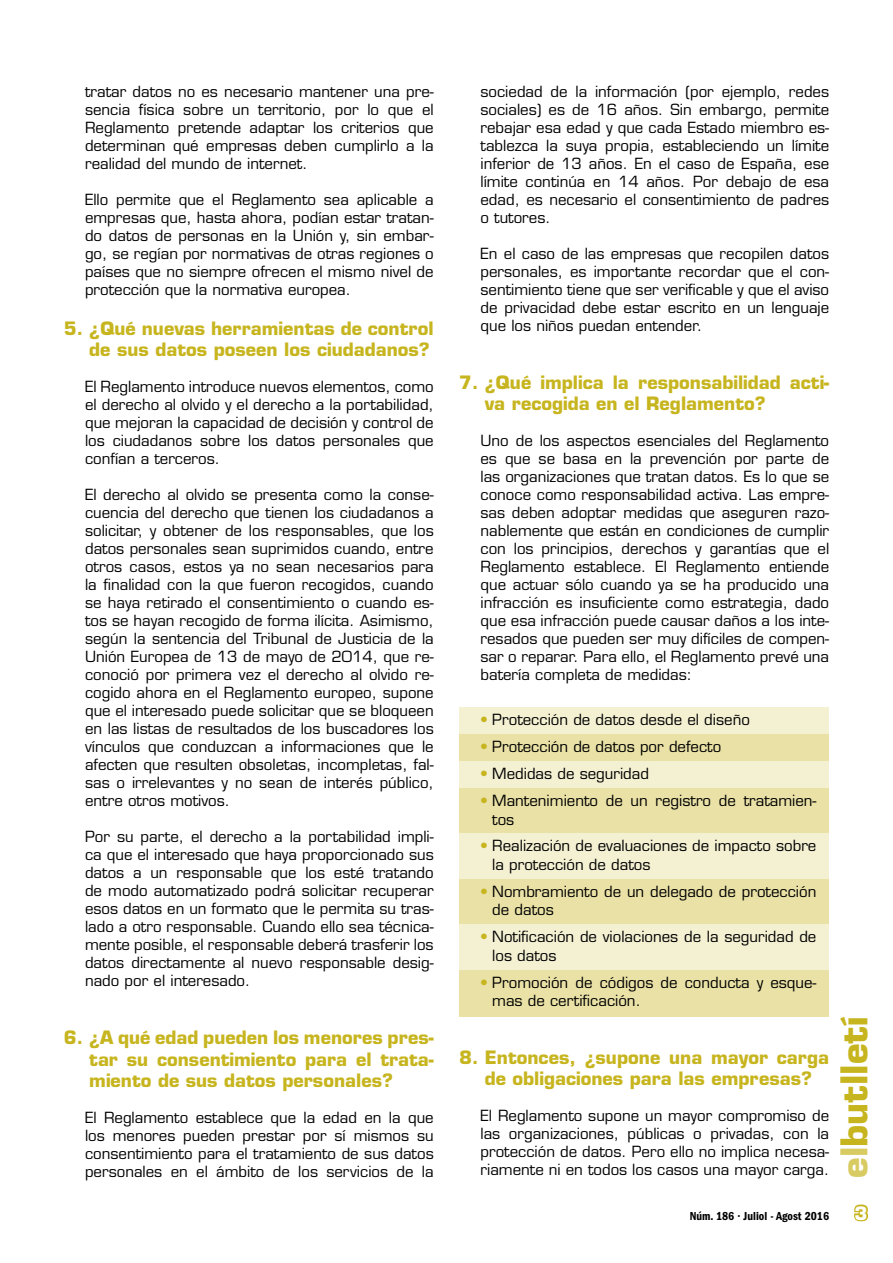
<style>
.page{position:relative;width:893px;height:1263px;background:#fff}
.page>*{position:absolute;margin:0;border:0;box-sizing:border-box;transform-origin:0 0}
.t1{font:700 36px "Eurostile";color:#c7b51f}
.t2{font:700 18px/21.6px "Eurostile";color:#c7b51f;text-align:right}
.t3{font:15px/18px "Eurostile";color:#000;text-align:justify}
.t4{font:600 condensed 12px "Franklin Gothic";color:#000}
.s1{color:#c7b51f}
.s2{color:#d8cb62}
.s3{font-weight:400;font-size:18px;color:#fff}
.s4{font-family:"Eurostile";font-weight:700;font-stretch:normal;font-size:18px;color:#fff}
</style>
<div class="page">
<svg style="left:854px;top:1204px;width:14px;height:18px"></svg>
<div style="left:459px;top:732px;width:370px;height:284px;background:#e9e1a5"></div>
<div style="left:459px;top:707px;width:370px;height:27px;background:#f4f0d2"></div>
<div style="left:459px;top:761px;width:370px;height:27px;background:#f4f0d2"></div>
<div style="left:459px;top:833px;width:370px;height:45px;background:#f4f0d2"></div>
<div style="left:459px;top:924px;width:370px;height:45px;background:#f4f0d2"></div>
<p class="t3" style="left:85px;top:83px;width:350px">tratar datos no es necesario mantener una pre&shy;sencia física sobre un territorio, por lo que el Reglamento pretende adaptar los criterios que determinan qué empresas deben cumplirlo a la realidad del mundo de internet.</p>
<p class="t3" style="left:85px;top:191px;width:350px">Ello permite que el Reglamento sea aplicable a empresas que, hasta ahora, podían estar tratan&shy;do datos de personas en la Unión y, sin embar&shy;go, se regían por normativas de otras regiones o países que no siempre ofrecen el mismo nivel de protección que la normativa europea.</p>
<p class="t2" style="left:64px;top:317px;width:371px">5. ¿Qué nuevas herramientas de control de sus datos poseen los ciudadanos?</p>
<p class="t3" style="left:85px;top:378px;width:350px">El Reglamento introduce nuevos elementos, como el derecho al olvido y el derecho a la portabilidad, que mejoran la capacidad de decisión y control de los ciudadanos sobre los datos personales que confían a terceros.</p>
<p class="t3" style="left:85px;top:486px;width:350px">El derecho al olvido se presenta como la conse&shy;cuencia del derecho que tienen los ciudadanos a solicitar, y obtener de los responsables, que los datos personales sean suprimidos cuando, entre otros casos, estos ya no sean necesarios para la finalidad con la que fueron recogidos, cuando se haya retirado el consentimiento o cuando es&shy;tos se hayan recogido de forma ilícita. Asimismo, según la sentencia del Tribunal de Justicia de la Unión Europea de 13 de mayo de 2014, que re&shy;conoció por primera vez el derecho al olvido re&shy;cogido ahora en el Reglamento europeo, supone que el interesado puede solicitar que se bloqueen en las listas de resultados de los buscadores los vínculos que conduzcan a informaciones que le afecten que resulten obsoletas, incompletas, fal&shy;sas o irrelevantes y no sean de interés público, entre otros motivos.</p>
<p class="t3" style="left:85px;top:828px;width:350px">Por su parte, el derecho a la portabilidad impli&shy;ca que el interesado que haya proporcionado sus datos a un responsable que los esté tratando de modo automatizado podrá solicitar recuperar esos datos en un formato que le permita su tras&shy;lado a otro responsable. Cuando ello sea técnica&shy;mente posible, el responsable deberá trasferir los datos directamente al nuevo responsable desig&shy;nado por el interesado.</p>
<p class="t2" style="left:89px;top:1026px;width:346px;text-align:justify;text-indent:-26px">6. ¿A qué edad pueden los menores pres&shy;tar su consentimiento para el trata&shy;miento de sus datos personales?</p>
<p class="t3" style="left:85px;top:1109px;width:350px">El Reglamento establece que la edad en la que los menores pueden prestar por sí mismos su consentimiento para el tratamiento de sus datos personales en el ámbito de los servicios de la</p>
<p class="t3" style="left:480px;top:83px;width:350px">sociedad de la información (por ejemplo, redes sociales) es de 16 años. Sin embargo, permite rebajar esa edad y que cada Estado miembro es&shy;tablezca la suya propia, estableciendo un límite inferior de 13 años. En el caso de España, ese límite continúa en 14 años. Por debajo de esa edad, es necesario el consentimiento de padres o tutores.</p>
<p class="t3" style="left:480px;top:245px;width:350px">En el caso de las empresas que recopilen datos personales, es importante recordar que el con&shy;sentimiento tiene que ser verificable y que el aviso de privacidad debe estar escrito en un lenguaje que los niños puedan entender.</p>
<p class="t2" style="left:485px;top:371px;width:346px;text-align:left;text-indent:-26px">7. ¿Qué implica la responsabilidad acti&shy;va recogida en el Reglamento?</p>
<p class="t3" style="left:480px;top:432px;width:350px">Uno de los aspectos esenciales del Reglamento es que se basa en la prevención por parte de las organizaciones que tratan datos. Es lo que se conoce como responsabilidad activa. Las empre&shy;sas deben adoptar medidas que aseguren razo&shy;nablemente que están en condiciones de cumplir con los principios, derechos y garantías que el Reglamento establece. El Reglamento entiende que actuar sólo cuando ya se ha producido una infracción es insuficiente como estrategia, dado que esa infracción puede causar daños a los inte&shy;resados que pueden ser muy difíciles de compen&shy;sar o reparar. Para ello, el Reglamento prevé una batería completa de medidas:</p>
<p class="t3" style="left:480px;top:711px;width:271px"><span class="s1">•</span> Protección de datos desde el diseño</p>
<p class="t3" style="left:480px;top:738px;width:243px"><span class="s1">•</span> Protección de datos por defecto</p>
<p class="t3" style="left:480px;top:765px;width:170px"><span class="s1">•</span> Medidas de seguridad</p>
<p class="t3" style="left:492px;top:791px;width:326px;line-height:18.5px;text-indent:-12px"><span class="s1">•</span> Mantenimiento de un registro de tratamien&shy;tos</p>
<p class="t3" style="left:492px;top:837px;width:326px;line-height:18.5px;text-indent:-12px"><span class="s1">•</span> Realización de evaluaciones de impacto sobre la protección de datos</p>
<p class="t3" style="left:492px;top:882px;width:326px;line-height:18.5px;text-indent:-12px"><span class="s1">•</span> Nombramiento de un delegado de protección de datos</p>
<p class="t3" style="left:492px;top:928px;width:326px;line-height:18.5px;text-indent:-12px"><span class="s1">•</span> Notificación de violaciones de la seguridad de los datos</p>
<p class="t3" style="left:492px;top:973px;width:326px;line-height:18.5px;text-indent:-12px"><span class="s1">•</span> Promoción de códigos de conducta y esque&shy;mas de certificación.</p>
<p class="t2" style="left:459px;top:1046px;width:371px;text-align:center">8. Entonces, ¿supone una mayor carga de obligaciones para las empresas?</p>
<p class="t3" style="left:480px;top:1107px;width:350px">El Reglamento supone un mayor compromiso de las organizaciones, públicas o privadas, con la protección de datos. Pero ello no implica necesa&shy;riamente ni en todos los casos una mayor carga.</p>
<h1 class="t1" style="left:832px;top:1178px;width:162px;rotate:-90deg"><span class="s2">el</span>butlletí</h1>
<p class="t4" style="left:690px;top:1209px;width:179px">Núm. 186 · Juliol - Agost 2016 <span class="s3">3</span> <span class="s4">3</span></p>
</div>
